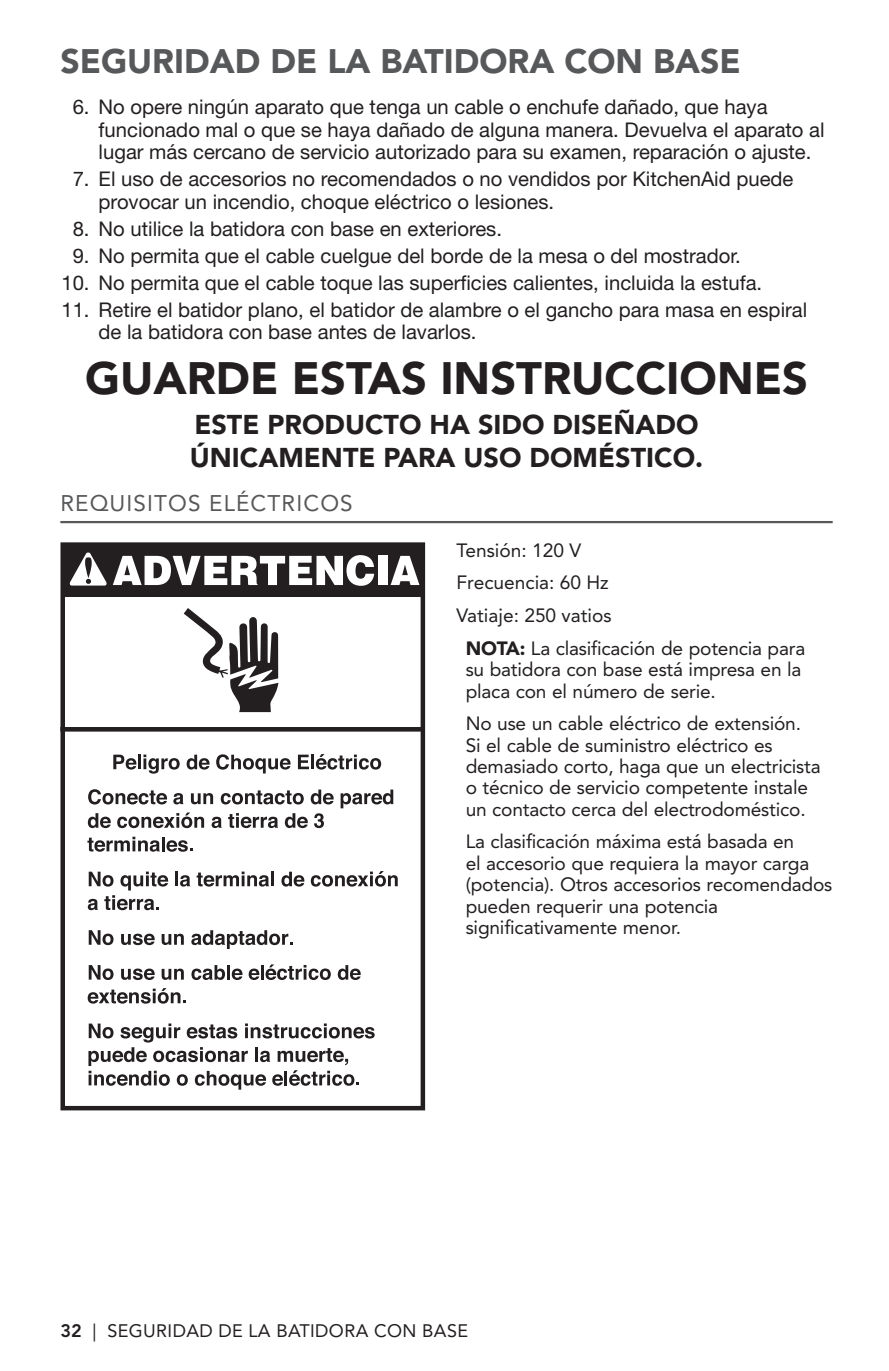
<style>
.page{position:relative;width:889px;height:1371px;background:#fff}
.page>*{position:absolute;margin:0;border:0;box-sizing:border-box;transform-origin:0 0}
.t1{font:900 45px "Avenir LT Std";color:#231f20}
.t2{font:900 33.75px "Avenir LT Std";color:#57585a}
.t3{font:900 27px/32.4px "Avenir LT Std";color:#231f20}
.t4{font:22.5px "Avenir LT Std";letter-spacing:.05em;color:#57585a}
.t5{font:20.25px/22.5px "Helvetica Neue LT Std";color:#231f20}
.t6{font:19.12px/21.4px "Avenir LT Std";letter-spacing:-.01em;color:#231f20}
.t7{font:18px "Avenir LT Std";letter-spacing:.02em;color:#231f20}
.s1{font-weight:900}
.s2{font-weight:800}
</style>
<div class="page">
<div style="left:60px;top:542px;width:365px;height:568px;border:4px solid #231f20"></div>
<div style="left:63px;top:545px;width:360px;height:51px;background:#231f20"></div>
<svg style="left:113px;top:754px;width:23px;height:15px"></svg>
<hr style="left:138px;top:754px;width:3px;height:15px;background:#231f20">
<svg style="left:143px;top:754px;width:37px;height:19px"></svg>
<svg style="left:186px;top:754px;width:23px;height:15px"></svg>
<svg style="left:216px;top:754px;width:74px;height:19px"></svg>
<svg style="left:298px;top:754px;width:11px;height:15px"></svg>
<hr style="left:311px;top:754px;width:3px;height:15px;background:#231f20">
<svg style="left:316px;top:754px;width:65px;height:15px"></svg>
<svg style="left:88px;top:789px;width:79px;height:15px"></svg>
<svg style="left:173px;top:793px;width:10px;height:11px"></svg>
<svg style="left:191px;top:793px;width:22px;height:11px"></svg>
<svg style="left:221px;top:790px;width:83px;height:14px"></svg>
<svg style="left:310px;top:789px;width:23px;height:15px"></svg>
<svg style="left:340px;top:789px;width:53px;height:19px"></svg>
<svg style="left:88px;top:813px;width:23px;height:15px"></svg>
<svg style="left:117px;top:812px;width:87px;height:16px"></svg>
<svg style="left:211px;top:816px;width:11px;height:12px"></svg>
<svg style="left:228px;top:813px;width:50px;height:15px"></svg>
<svg style="left:285px;top:813px;width:23px;height:15px"></svg>
<svg style="left:314px;top:813px;width:10px;height:15px"></svg>
<svg style="left:87px;top:836px;width:106px;height:15px"></svg>
<hr style="left:175px;top:871px;width:3px;height:15px;background:#231f20">
<svg style="left:180px;top:875px;width:10px;height:11px"></svg>
<svg style="left:196px;top:871px;width:73px;height:15px"></svg>
<hr style="left:271px;top:871px;width:3px;height:15px;background:#231f20">
<svg style="left:281px;top:871px;width:23px;height:15px"></svg>
<svg style="left:311px;top:871px;width:86px;height:15px"></svg>
<svg style="left:88px;top:871px;width:80px;height:39px"></svg>
<svg style="left:89px;top:930px;width:24px;height:15px"></svg>
<svg style="left:121px;top:933px;width:34px;height:12px"></svg>
<svg style="left:162px;top:933px;width:22px;height:11px"></svg>
<svg style="left:191px;top:930px;width:102px;height:18px"></svg>
<svg style="left:89px;top:965px;width:24px;height:14px"></svg>
<svg style="left:121px;top:968px;width:34px;height:11px"></svg>
<svg style="left:162px;top:968px;width:22px;height:11px"></svg>
<svg style="left:191px;top:965px;width:34px;height:14px"></svg>
<hr style="left:227px;top:965px;width:3px;height:14px;background:#231f20">
<svg style="left:232px;top:968px;width:10px;height:11px"></svg>
<svg style="left:248px;top:964px;width:83px;height:15px"></svg>
<svg style="left:338px;top:965px;width:22px;height:14px"></svg>
<svg style="left:88px;top:988px;width:98px;height:15px"></svg>
<svg style="left:88px;top:1023px;width:286px;height:66px"></svg>
<svg style="left:69px;top:552px;width:38px;height:33px"></svg>
<svg style="left:113px;top:555px;width:261px;height:30px"></svg>
<div style="left:378px;top:556px;width:9px;height:29px;background:#fff"></div>
<svg style="left:390px;top:556px;width:29px;height:29px"></svg>
<hr style="left:60px;top:727px;width:363px;height:4px;background:#231f20">
<svg style="left:184px;top:608px;width:94px;height:104px"></svg>
<hr style="left:60px;top:521px;width:772px;height:2px;background:#57585a">
<h2 class="t2" style="left:60px;top:41px;width:681px">SEGURIDAD DE LA BATIDORA CON BASE</h2>
<p class="t5" style="left:99px;top:96px;width:727px;text-indent:-26px">6. No opere ningún aparato que tenga un cable o enchufe dañado, que haya funcionado mal o que se haya dañado de alguna manera. Devuelva el aparato al lugar más cercano de servicio autorizado para su examen, reparación o ajuste.</p>
<p class="t5" style="left:99px;top:167px;width:696px;text-indent:-26px">7. El uso de accesorios no recomendados o no vendidos por KitchenAid puede provocar un incendio, choque eléctrico o lesiones.</p>
<p class="t5" style="left:73px;top:217px;width:431px">8. No utilice la batidora con base en exteriores.</p>
<p class="t5" style="left:73px;top:244px;width:669px">9. No permita que el cable cuelgue del borde de la mesa o del mostrador.</p>
<p class="t5" style="left:61px;top:271px;width:702px">10. No permita que el cable toque las superficies calientes, incluida la estufa.</p>
<p class="t5" style="left:99px;top:298px;width:710px;text-indent:-37px">11. Retire el batidor plano, el batidor de alambre o el gancho para masa en espiral de la batidora con base antes de lavarlos.</p>
<h1 class="t1" style="left:85px;top:351px;width:724px">GUARDE ESTAS INSTRUCCIONES</h1>
<h3 class="t3" style="left:190px;top:408px;width:514px">ESTE PRODUCTO HA SIDO DISEÑADO<br>ÚNICAMENTE PARA USO DOMÉSTICO.</h3>
<p class="t4" style="left:60px;top:490px;width:294px">REQUISITOS ELÉCTRICOS</p>
<p class="t6" style="left:456px;top:539px;width:126px">Tensión: 120 V</p>
<p class="t6" style="left:456px;top:572px;width:154px">Frecuencia: 60 Hz</p>
<p class="t6" style="left:456px;top:605px;width:156px">Vatiaje: 250 vatios</p>
<p class="t6" style="left:465px;top:637px;width:341px"><span class="s1">NOTA:</span> La clasificación de potencia para</p>
<p class="t6" style="left:465px;top:659px;width:337px">su batidora con base está impresa en la placa con el número de serie.</p>
<p class="t6" style="left:465px;top:713px;width:356px">No use un cable eléctrico de extensión.<br>Si el cable de suministro eléctrico es demasiado corto, haga que un electricista o técnico de servicio competente instale un contacto cerca del electrodoméstico.</p>
<p class="t6" style="left:465px;top:831px;width:368px">La clasificación máxima está basada en<br>el accesorio que requiera la mayor carga (potencia). Otros accesorios recomendados pueden requerir una potencia significativamente menor.</p>
<p class="t7" style="left:60px;top:1320px;width:409px"><span class="s2">32</span> | SEGURIDAD DE LA BATIDORA CON BASE</p>
</div>
